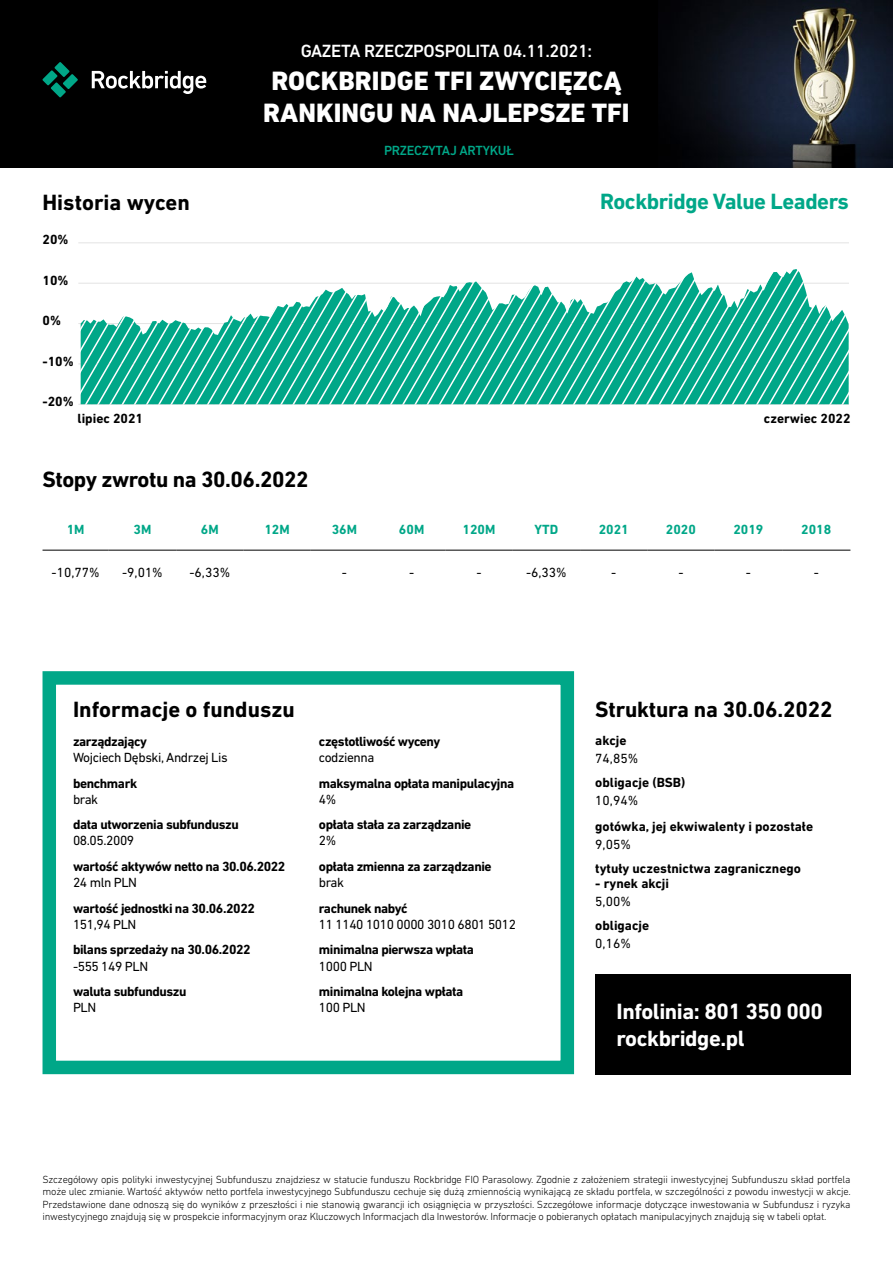
<style>
.page{position:relative;width:893px;height:1263px;background:#fff}
.page>*{position:absolute;margin:0;border:0;box-sizing:border-box;transform-origin:0 0}
.t1{font:800 27px/32.4px "DIN Next LT Pro";color:#fff}
.t2{font:700 22.5px "DIN Next LT Pro";letter-spacing:-.01em;color:#000}
.t3{font:700 22.5px/27px "DIN Next LT Pro";letter-spacing:-.02em;color:#fff}
.t4{font:700 22.5px "DIN Next LT Pro";letter-spacing:-.02em;color:#00a788}
.t5{font:500 18px "DIN Next LT Pro";letter-spacing:-.02em;color:#fff}
.t6{font:700 13.5px "DIN Next LT Pro";letter-spacing:-.03em;color:#000}
.t7{font:13.5px "DIN Next LT Pro";letter-spacing:-.03em;color:#000}
.t8{font:700 13.5px "DIN Next LT Pro";color:#000}
.t9{font:700 13.5px "DIN Next LT Pro";color:#00a788}
.t10{font:500 13.5px "DIN Next LT Pro";letter-spacing:-.02em;color:#00a788}
.t11{font:300 10.5px/12.6px "DIN Next LT Pro";letter-spacing:-.02em;color:#000;text-align:justify}
</style>
<div class="page">
<img style="left:658px;top:0;width:235px;height:168px">
<div style="left:595px;top:974px;width:255px;height:100px;background:#000"></div>
<div style="left:0;top:0;width:658px;height:168px;background:#000"></div>
<svg style="left:42px;top:62px;width:36px;height:35px"></svg>
<svg style="left:92px;top:71px;width:114px;height:23px"></svg>
<div style="left:43px;top:671px;width:531px;height:403px;border:14px solid #00a788"></div>
<hr style="left:78px;top:323px;width:771px;height:1px;background:#e3e3e3">
<hr style="left:78px;top:404px;width:771px;height:1px;background:#e3e3e3">
<hr style="left:78px;top:363px;width:771px;height:1px;background:#e3e3e3">
<hr style="left:78px;top:283px;width:771px;height:1px;background:#e3e3e3">
<hr style="left:78px;top:242px;width:771px;height:1px;background:#e3e3e3">
<svg style="left:81px;top:269px;width:768px;height:135px;fill:#00a788"></svg>
<hr style="left:43px;top:550px;width:66px;height:1px;background:#000">
<hr style="left:109px;top:550px;width:67px;height:1px;background:#000">
<hr style="left:176px;top:550px;width:67px;height:1px;background:#000">
<hr style="left:243px;top:550px;width:68px;height:1px;background:#000">
<hr style="left:311px;top:550px;width:67px;height:1px;background:#000">
<hr style="left:378px;top:550px;width:67px;height:1px;background:#000">
<hr style="left:445px;top:550px;width:68px;height:1px;background:#000">
<hr style="left:513px;top:550px;width:67px;height:1px;background:#000">
<hr style="left:580px;top:550px;width:67px;height:1px;background:#000">
<hr style="left:647px;top:550px;width:68px;height:1px;background:#000">
<hr style="left:715px;top:550px;width:67px;height:1px;background:#000">
<hr style="left:782px;top:550px;width:68px;height:1px;background:#000">
<h2 class="t2" style="left:43px;top:189px;width:149px">Historia wycen</h2>
<p class="t6" style="left:43px;top:232px;width:28px">20%</p>
<p class="t6" style="left:43px;top:272px;width:28px">10%</p>
<p class="t6" style="left:43px;top:313px;width:20px">0%</p>
<p class="t6" style="left:43px;top:353px;width:33px">-10%</p>
<p class="t6" style="left:43px;top:393px;width:33px">-20%</p>
<h3 class="t5" style="left:301px;top:41px;width:293px">GAZETA RZECZPOSPOLITA 04.11.2021:</h3>
<h1 class="t1" style="left:263px;top:64px;width:368px">ROCKBRIDGE TFI ZWYCIĘZCĄ<br>RANKINGU NA NAJLEPSZE TFI</h1>
<p class="t10" style="left:384px;top:143px;width:131px">PRZECZYTAJ ARTYKUŁ</p>
<h2 class="t4" style="left:600px;top:188px;width:250px">Rockbridge Value Leaders</h2>
<p class="t8" style="left:78px;top:411px;width:67px">lipiec 2021</p>
<p class="t8" style="left:764px;top:411px;width:88px">czerwiec 2022</p>
<h2 class="t2" style="left:43px;top:466px;width:268px">Stopy zwrotu na 30.06.2022</h2>
<p class="t9" style="left:67px;top:521px;width:19px">1M</p>
<p class="t9" style="left:134px;top:521px;width:19px">3M</p>
<p class="t9" style="left:201px;top:521px;width:19px">6M</p>
<p class="t9" style="left:264px;top:521px;width:27px">12M</p>
<p class="t9" style="left:332px;top:521px;width:27px">36M</p>
<p class="t9" style="left:399px;top:521px;width:27px">60M</p>
<p class="t9" style="left:463px;top:521px;width:34px">120M</p>
<p class="t9" style="left:535px;top:521px;width:25px">YTD</p>
<p class="t9" style="left:599px;top:521px;width:32px">2021</p>
<p class="t9" style="left:666px;top:521px;width:32px">2020</p>
<p class="t9" style="left:733px;top:521px;width:32px">2019</p>
<p class="t9" style="left:801px;top:521px;width:32px">2018</p>
<p class="t7" style="left:52px;top:564px;width:50px">-10,77%</p>
<p class="t7" style="left:122px;top:564px;width:42px">-9,01%</p>
<p class="t7" style="left:190px;top:564px;width:42px">-6,33%</p>
<p class="t7" style="left:342px;top:564px;width:7px">-</p>
<p class="t7" style="left:409px;top:564px;width:7px">-</p>
<p class="t7" style="left:476px;top:564px;width:7px">-</p>
<p class="t7" style="left:526px;top:564px;width:42px">-6,33%</p>
<p class="t7" style="left:611px;top:564px;width:7px">-</p>
<p class="t7" style="left:678px;top:564px;width:7px">-</p>
<p class="t7" style="left:746px;top:564px;width:7px">-</p>
<p class="t7" style="left:814px;top:564px;width:7px">-</p>
<h2 class="t2" style="left:73px;top:696px;width:223px">Informacje o funduszu</h2>
<p class="t6" style="left:73px;top:733px;width:76px">zarządzający</p>
<p class="t7" style="left:73px;top:750px;width:156px">Wojciech Dębski, Andrzej Lis</p>
<p class="t6" style="left:73px;top:775px;width:66px">benchmark</p>
<p class="t7" style="left:73px;top:791px;width:27px">brak</p>
<p class="t6" style="left:73px;top:817px;width:167px">data utworzenia subfunduszu</p>
<p class="t7" style="left:73px;top:833px;width:63px">08.05.2009</p>
<p class="t6" style="left:73px;top:858px;width:214px">wartość aktywów netto na 30.06.2022</p>
<p class="t7" style="left:73px;top:875px;width:66px">24 mln PLN</p>
<p class="t6" style="left:73px;top:900px;width:183px">wartość jednostki na 30.06.2022</p>
<p class="t7" style="left:73px;top:916px;width:65px">151,94 PLN</p>
<p class="t6" style="left:73px;top:942px;width:179px">bilans sprzedaży na 30.06.2022</p>
<p class="t7" style="left:73px;top:958px;width:77px">-555 149 PLN</p>
<p class="t6" style="left:73px;top:983px;width:115px">waluta subfunduszu</p>
<p class="t7" style="left:73px;top:1000px;width:25px">PLN</p>
<p class="t6" style="left:319px;top:733px;width:123px">częstotliwość wyceny</p>
<p class="t7" style="left:319px;top:750px;width:57px">codzienna</p>
<p class="t6" style="left:319px;top:775px;width:197px">maksymalna opłata manipulacyjna</p>
<p class="t7" style="left:319px;top:791px;width:19px">4%</p>
<p class="t6" style="left:319px;top:817px;width:154px">opłata stała za zarządzanie</p>
<p class="t7" style="left:319px;top:833px;width:19px">2%</p>
<p class="t6" style="left:319px;top:858px;width:174px">opłata zmienna za zarządzanie</p>
<p class="t7" style="left:319px;top:875px;width:27px">brak</p>
<p class="t6" style="left:319px;top:900px;width:90px">rachunek nabyć</p>
<p class="t7" style="left:319px;top:916px;width:199px">11 1140 1010 0000 3010 6801 5012</p>
<p class="t6" style="left:319px;top:942px;width:157px">minimalna pierwsza wpłata</p>
<p class="t7" style="left:319px;top:958px;width:55px">1000 PLN</p>
<p class="t6" style="left:319px;top:983px;width:146px">minimalna kolejna wpłata</p>
<p class="t7" style="left:319px;top:1000px;width:48px">100 PLN</p>
<h2 class="t2" style="left:595px;top:696px;width:239px">Struktura na 30.06.2022</h2>
<p class="t6" style="left:595px;top:733px;width:33px">akcje</p>
<p class="t7" style="left:595px;top:751px;width:44px">74,85%</p>
<p class="t8" style="left:595px;top:775px;width:92px">obligacje (BSB)</p>
<p class="t7" style="left:595px;top:793px;width:44px">10,94%</p>
<p class="t8" style="left:595px;top:818px;width:219px">gotówka, jej ekwiwalenty i pozostałe</p>
<p class="t7" style="left:595px;top:837px;width:37px">9,05%</p>
<p class="t8" style="left:595px;top:860px;width:207px">tytuły uczestnictwa zagranicznego</p>
<p class="t8" style="left:595px;top:875px;width:75px">- rynek akcji</p>
<p class="t7" style="left:595px;top:894px;width:37px">5,00%</p>
<p class="t8" style="left:595px;top:917px;width:55px">obligacje</p>
<p class="t7" style="left:595px;top:936px;width:37px">0,16%</p>
<h2 class="t3" style="left:617px;top:998px;width:208px">Infolinia: 801 350 000 rockbridge.pl</h2>
<p class="t11" style="left:43px;top:1173px;width:810px">Szczegółowy opis polityki inwestycyjnej Subfunduszu znajdziesz w statucie funduszu Rockbridge FIO Parasolowy. Zgodnie z założeniem strategii inwestycyjnej Subfunduszu skład portfela może ulec zmianie. Wartość aktywów netto portfela inwestycyjnego Subfunduszu cechuje się dużą zmiennością wynikającą ze składu portfela, w szczególności z powodu inwestycji w akcje.<br>Przedstawione dane odnoszą się do wyników z przeszłości i nie stanowią gwarancji ich osiągnięcia w przyszłości. Szczegółowe informacje dotyczące inwestowania w Subfundusz i ryzyka inwestycyjnego znajdują się w prospekcie informacyjnym oraz Kluczowych Informacjach dla Inwestorów. Informacje o pobieranych opłatach manipulacyjnych znajdują się w tabeli opłat.</p>
</div>
